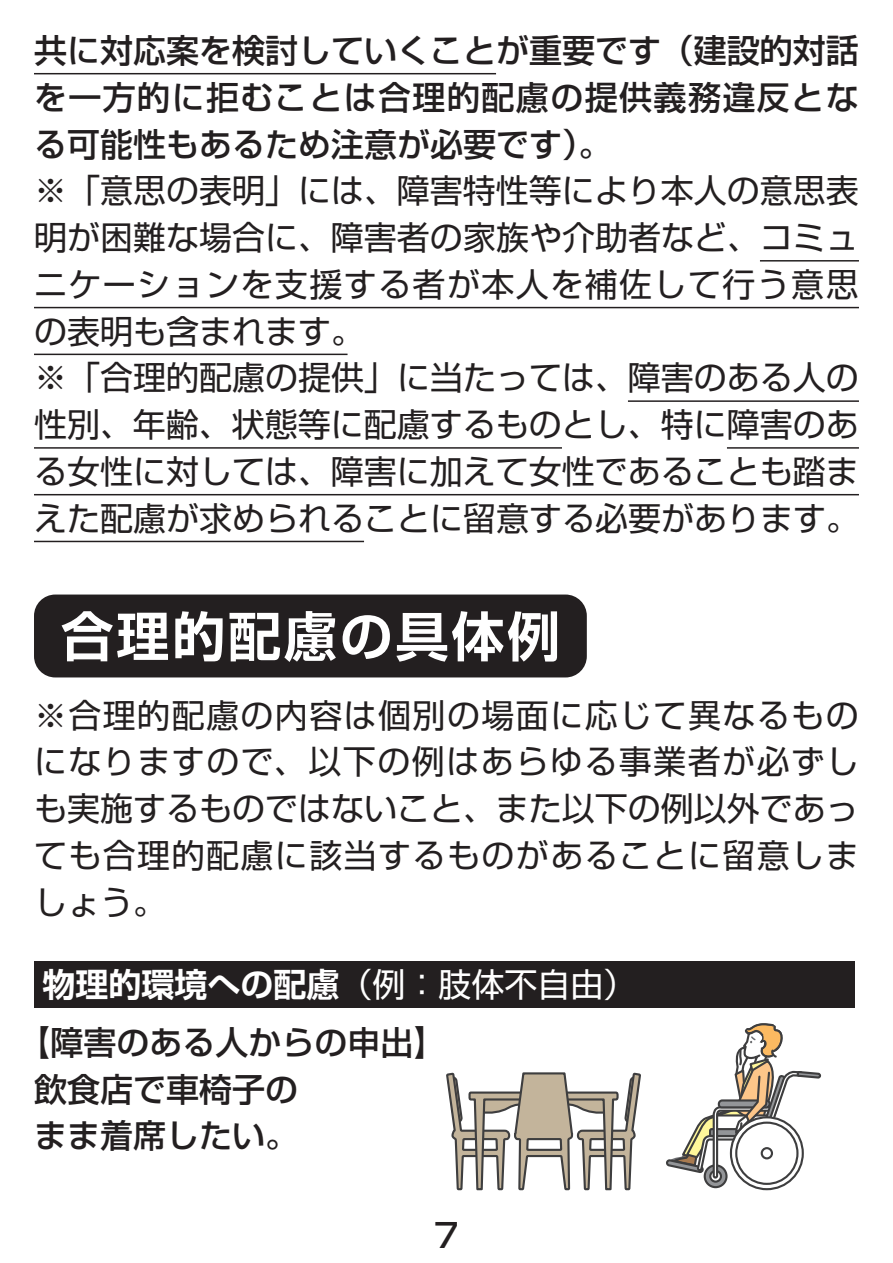
<style>
.page{position:relative;width:893px;height:1263px;background:#fff}
.page>*{position:absolute;margin:0;border:0;box-sizing:border-box;transform-origin:0 0}
.t1{font:700 53.1px "Shin Go Pro De";letter-spacing:.05em;color:#fff}
.t2{font:33px/46.8px "Shin Go Pro";color:#231f20}
.t3{font:500 33px/46.8px "Shin Go Pro";color:#231f20;text-align:justify}
.t4{font:700 33px "Shin Go Pro De";color:#fff}
.s1{font-family:"Shin Go Pro";font-weight:400}
</style>
<div class="page">
<div style="left:34px;top:594px;width:553px;height:83px;background:#231f20;border-radius:21px"></div>
<svg style="left:446px;top:1072px;width:195px;height:119px"></svg>
<svg style="left:666px;top:1023px;width:156px;height:168px"></svg>
<hr style="left:34px;top:73px;width:462px;height:1px;background:#231f20">
<hr style="left:760px;top:260px;width:99px;height:2px;background:#231f20">
<hr style="left:34px;top:307px;width:825px;height:1px;background:#231f20">
<hr style="left:34px;top:354px;width:314px;height:1px;background:#231f20">
<hr style="left:628px;top:400px;width:231px;height:2px;background:#231f20">
<hr style="left:34px;top:447px;width:528px;height:2px;background:#231f20">
<hr style="left:727px;top:447px;width:132px;height:2px;background:#231f20">
<hr style="left:34px;top:494px;width:825px;height:1px;background:#231f20">
<hr style="left:34px;top:541px;width:330px;height:1px;background:#231f20">
<div style="left:34px;top:961px;width:821px;height:47px;background:#231f20"></div>
<p class="t3" style="left:34px;top:23px;width:826px">共に対応案を検討していくことが重要です（建設的対話を一方的に拒むことは合理的配慮の提供義務違反となる可能性もあるため注意が必要です）。</p>
<p class="t2" style="left:34px;top:163px;width:826px">※「意思の表明」には、障害特性等により本人の意思表明が困難な場合に、障害者の家族や介助者など、コミュニケーションを支援する者が本人を補佐して行う意思の表明も含まれます。<br>※「合理的配慮の提供」に当たっては、障害のある人の性別、年齢、状態等に配慮するものとし、特に障害のある女性に対しては、障害に加えて女性であることも踏まえた配慮が求められることに留意する必要があります。</p>
<h1 class="t1" style="left:61px;top:593px;width:501px">合理的配慮の具体例</h1>
<p class="t2" style="left:34px;top:688px;width:826px;text-align:justify">※合理的配慮の内容は個別の場面に応じて異なるものになりますので、以下の例はあらゆる事業者が必ずしも実施するものではないこと、また以下の例以外であっても合理的配慮に該当するものがあることに留意しましょう。</p>
<p class="t4" style="left:43px;top:957px;width:595px">物理的環境への配慮<span class="s1">（例：肢体不自由）</span></p>
<p class="t3" style="left:34px;top:1015px;width:414px;text-align:left;text-indent:-16px">【障害のある人からの申出】飲食店で車椅子の<br>まま着席したい。</p>
<p class="t3" style="left:434px;top:1208px;width:27px">7</p>
</div>
